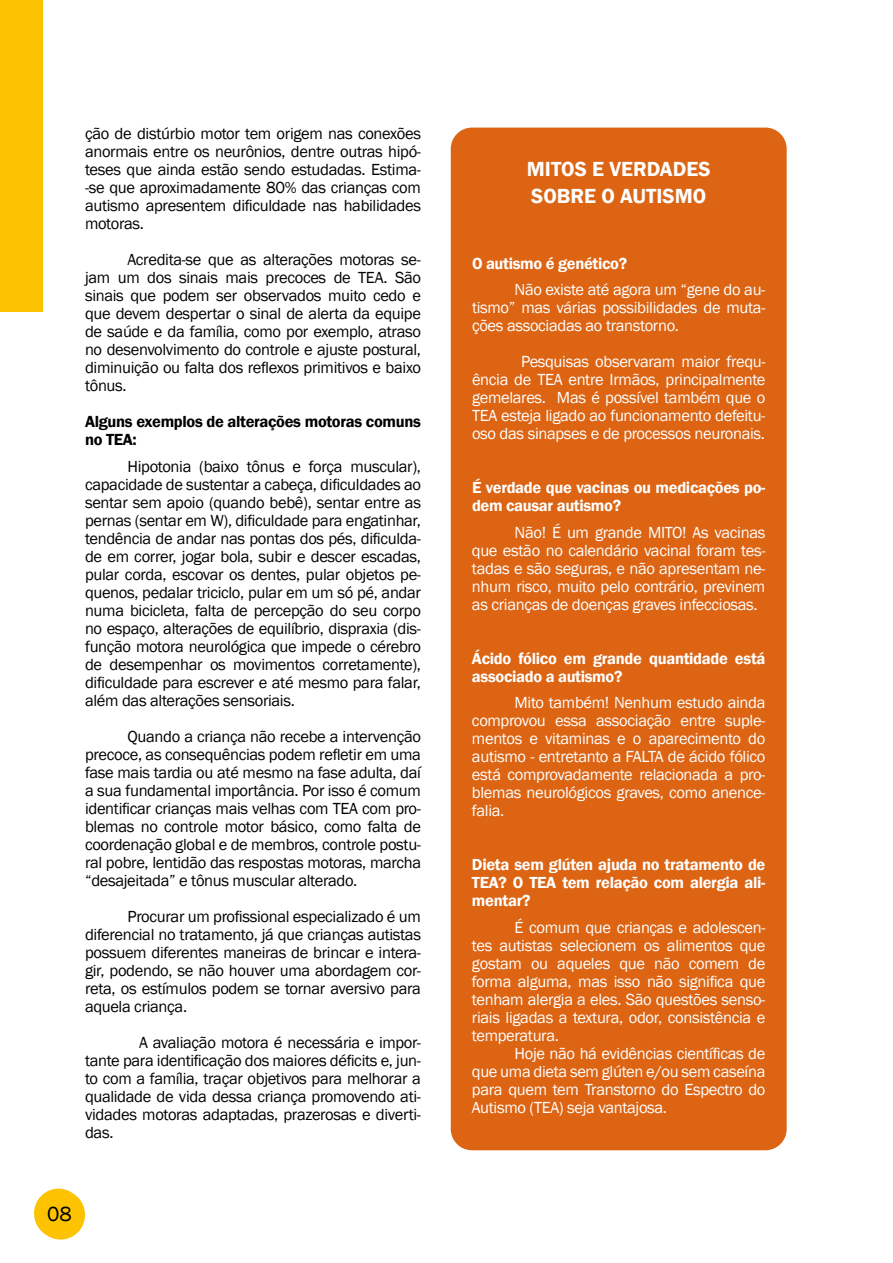
<style>
.page{position:relative;width:893px;height:1263px;background:#fff}
.page>*{position:absolute;margin:0;border:0;box-sizing:border-box;transform-origin:0 0}
.t1{font:600 21px/26.5px "Franklin Gothic";color:#fff}
.t2{font:21px "Franklin Gothic";color:#000}
.t3{font:16.5px/18px "Franklin Gothic";letter-spacing:-.02em;color:#000;text-align:justify}
.t4{font:16.5px/18px "Franklin Gothic";letter-spacing:-.02em;color:#fff;text-align:justify}
.t5{font:600 16.5px/18px "Franklin Gothic";letter-spacing:-.02em;color:#fff}
.t6{font:600 16.5px/18px "Franklin Gothic";letter-spacing:-.02em;color:#000}
</style>
<div class="page">
<div style="left:451px;top:128px;width:336px;height:1022px;background:#dc6413;border-radius:21px"></div>
<div style="left:0;top:0;width:43px;height:312px;background:#fdc300"></div>
<svg style="left:34px;top:1188px;width:51px;height:52px"></svg>
<p class="t3" style="left:85px;top:125px;width:338px">ção de distúrbio motor tem origem nas conexões anormais entre os neurônios, dentre outras hipó&shy;teses que ainda estão sendo estudadas. Estima--se que aproximadamente 80% das crianças com autismo apresentem dificuldade nas habilidades motoras.</p>
<p class="t3" style="left:85px;top:251px;width:337px;text-indent:43px">Acredita-se que as alterações motoras se&shy;jam um dos sinais mais precoces de TEA. São sinais que podem ser observados muito cedo e que devem despertar o sinal de alerta da equipe de saúde e da família, como por exemplo, atraso no desenvolvimento do controle e ajuste postural, diminuição ou falta dos reflexos primitivos e baixo tônus.</p>
<p class="t6" style="left:85px;top:413px;width:337px">Alguns exemplos de alterações motoras comuns no TEA:</p>
<p class="t3" style="left:85px;top:457px;width:338px;text-indent:43px">Hipotonia (baixo tônus e força muscular), capacidade de sustentar a cabeça, dificuldades ao sentar sem apoio (quando bebê), sentar entre as pernas (sentar em W), dificuldade para engatinhar, tendência de andar nas pontas dos pés, dificulda&shy;de em correr, jogar bola, subir e descer escadas, pular corda, escovar os dentes, pular objetos pe&shy;quenos, pedalar triciclo, pular em um só pé, andar numa bicicleta, falta de percepção do seu corpo no espaço, alterações de equilíbrio, dispraxia (dis&shy;função motora neurológica que impede o cérebro de desempenhar os movimentos corretamente), dificuldade para escrever e até mesmo para falar, além das alterações sensoriais.</p>
<p class="t3" style="left:85px;top:728px;width:338px;text-indent:43px">Quando a criança não recebe a intervenção precoce, as consequências podem refletir em uma fase mais tardia ou até mesmo na fase adulta, daí a sua fundamental importância. Por isso é comum identificar crianças mais velhas com TEA com pro&shy;blemas no controle motor básico, como falta de coordenação global e de membros, controle postu&shy;ral pobre, lentidão das respostas motoras, marcha “desajeitada” e tônus muscular alterado.</p>
<p class="t3" style="left:85px;top:908px;width:337px;text-indent:43px">Procurar um profissional especializado é um diferencial no tratamento, já que crianças autistas possuem diferentes maneiras de brincar e intera&shy;gir, podendo, se não houver uma abordagem cor&shy;reta, os estímulos podem se tornar aversivo para aquela criança.</p>
<p class="t3" style="left:85px;top:1034px;width:337px;text-indent:54px">A avaliação motora é necessária e impor&shy;tante para identificação dos maiores déficits e, jun&shy;to com a família, traçar objetivos para melhorar a qualidade de vida dessa criança promovendo ati&shy;vidades motoras adaptadas, prazerosas e diverti&shy;das.</p>
<p class="t2" style="left:47px;top:1201px;width:26px">08</p>
<p class="t1" style="left:527px;top:156px;width:185px">MITOS E VERDADES<br>SOBRE O AUTISMO</p>
<p class="t5" style="left:472px;top:254px;width:157px">O autismo é genético?</p>
<p class="t4" style="left:472px;top:281px;width:295px;text-indent:43px">Não existe até agora um “gene do au&shy;tismo” mas várias possibilidades de muta&shy;ções associadas ao transtorno.</p>
<p class="t4" style="left:472px;top:353px;width:295px;text-indent:49px">Pesquisas observaram maior frequ&shy;ência de TEA entre Irmãos, principalmente gemelares. Mas é possível também que o TEA esteja ligado ao funcionamento defeitu&shy;oso das sinapses e de processos neuronais.</p>
<p class="t5" style="left:472px;top:479px;width:295px">É verdade que vacinas ou medicações po&shy;dem causar autismo?</p>
<p class="t4" style="left:472px;top:524px;width:295px;text-indent:43px">Não! É um grande MITO! As vacinas que estão no calendário vacinal foram tes&shy;tadas e são seguras, e não apresentam ne&shy;nhum risco, muito pelo contrário, previnem as crianças de doenças graves infecciosas.</p>
<p class="t5" style="left:472px;top:649px;width:295px">Ácido fólico em grande quantidade está associado a autismo?</p>
<p class="t4" style="left:472px;top:694px;width:295px;text-indent:43px">Mito também! Nenhum estudo ainda comprovou essa associação entre suple&shy;mentos e vitaminas e o aparecimento do autismo - entretanto a FALTA de ácido fólico está comprovadamente relacionada a pro&shy;blemas neurológicos graves, como anence&shy;falia.</p>
<p class="t5" style="left:472px;top:856px;width:295px;text-align:justify">Dieta sem glúten ajuda no tratamento de TEA? O TEA tem relação com alergia ali&shy;mentar?</p>
<p class="t4" style="left:472px;top:919px;width:295px;text-indent:43px">É comum que crianças e adolescen&shy;tes autistas selecionem os alimentos que gostam ou aqueles que não comem de forma alguma, mas isso não significa que tenham alergia a eles. São questões senso&shy;riais ligadas a textura, odor, consistência e temperatura.</p>
<p class="t4" style="left:472px;top:1045px;width:295px;text-indent:43px">Hoje não há evidências científicas de que uma dieta sem glúten e/ou sem caseína para quem tem Transtorno do Espectro do Autismo (TEA) seja vantajosa.</p>
</div>
